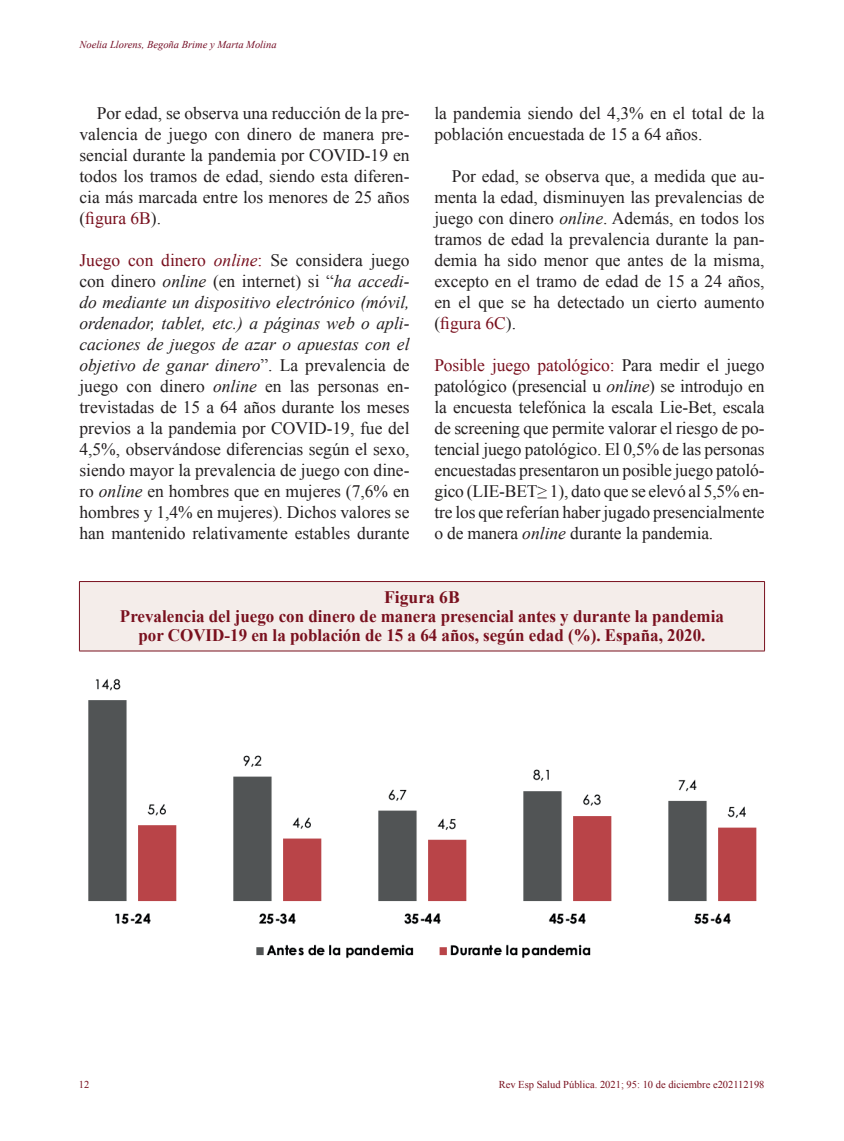
<style>
.page{position:relative;width:844px;height:1141px;background:#fff}
.page>*{position:absolute;margin:0;border:0;box-sizing:border-box;transform-origin:0 0}
.t1{font:17.5px/21px "Times New Roman";color:#231f20;text-align:justify}
.t2{font:700 17.5px/19.2px "Times New Roman";color:#79101e;text-align:center}
.t3{font:10.5px "Times New Roman";color:#79101e}
.t4{font:italic 10.5px "Times New Roman";color:#730b23}
.s1{color:#79101e}
.s2{font-style:italic;color:#79101e}
.s3{font-style:italic}
</style>
<div class="page">
<div style="left:79px;top:582px;width:685px;height:69px;background:#f4edea"></div>
<hr style="left:79px;top:582px;width:1px;height:69px;background:#79101e">
<hr style="left:764px;top:582px;width:1px;height:69px;background:#79101e">
<hr style="left:79px;top:581px;width:685px;height:1px;background:#79101e">
<hr style="left:79px;top:651px;width:685px;height:1px;background:#79101e">
<img style="left:88px;top:678px;width:669px;height:281px">
<p class="t4" style="left:79px;top:38px;width:199px">Noelia Llorens, Begoña Brime y Marta Molina</p>
<p class="t1" style="left:79px;top:103px;width:331px;text-indent:17px">Por edad, se observa una reducción de la pre&shy;valencia de juego con dinero de manera pre&shy;sencial durante la pandemia por COVID-19 en todos los tramos de edad, siendo esta diferen&shy;cia más marcada entre los menores de 25 años (<span class="s1">figura 6B</span>).</p>
<p class="t1" style="left:79px;top:250px;width:331px"><span class="s1">Juego con dinero</span> <span class="s2">online</span><span class="s1">:</span> Se considera juego con dinero <span class="s3">online</span> (en internet) si “<span class="s3">ha accedi&shy;do mediante un dispositivo electrónico (móvil, ordenador, tablet, etc.) a páginas web o apli&shy;caciones de juegos de azar o apuestas con el objetivo de ganar dinero</span>”. La prevalencia de juego con dinero <span class="s3">online</span> en las personas en&shy;trevistadas de 15 a 64 años durante los meses previos a la pandemia por COVID-19, fue del 4,5%, observándose diferencias según el sexo, siendo mayor la prevalencia de juego con dine&shy;ro <span class="s3">online</span> en hombres que en mujeres (7,6% en hombres y 1,4% en mujeres). Dichos valores se han mantenido relativamente estables durante</p>
<p class="t1" style="left:434px;top:103px;width:331px">la pandemia siendo del 4,3% en el total de la población encuestada de 15 a 64 años.</p>
<p class="t1" style="left:434px;top:166px;width:331px;text-indent:17px">Por edad, se observa que, a medida que au&shy;menta la edad, disminuyen las prevalencias de juego con dinero <span class="s3">online</span>. Además, en todos los tramos de edad la prevalencia durante la pan&shy;demia ha sido menor que antes de la misma, excepto en el tramo de edad de 15 a 24 años, en el que se ha detectado un cierto aumento (<span class="s1">figura 6C</span>).</p>
<p class="t1" style="left:434px;top:355px;width:331px"><span class="s1">Posible juego patológico:</span> Para medir el juego patológico (presencial u <span class="s3">online</span>) se introdujo en la encuesta telefónica la escala Lie-Bet, escala de screening que permite valorar el riesgo de po&shy;tencial juego patológico. El 0,5% de las personas encuestadas presentaron un posible juego patoló&shy;gico (LIE-BET≥ 1), dato que se elevó al 5,5% en&shy;tre los que referían haber jugado presencialmente o de manera <span class="s3">online</span> durante la pandemia.</p>
<p class="t2" style="left:120px;top:587px;width:605px">Figura 6B<br>Prevalencia del juego con dinero de manera presencial antes y durante la pandemia por COVID-19 en la población de 15 a 64 años, según edad (%). España, 2020.</p>
<p class="t3" style="left:79px;top:1077px;width:12px">12</p>
<p class="t3" style="left:498px;top:1077px;width:267px">Rev Esp Salud Pública. 2021; 95: 10 de diciembre e202112198</p>
</div>
